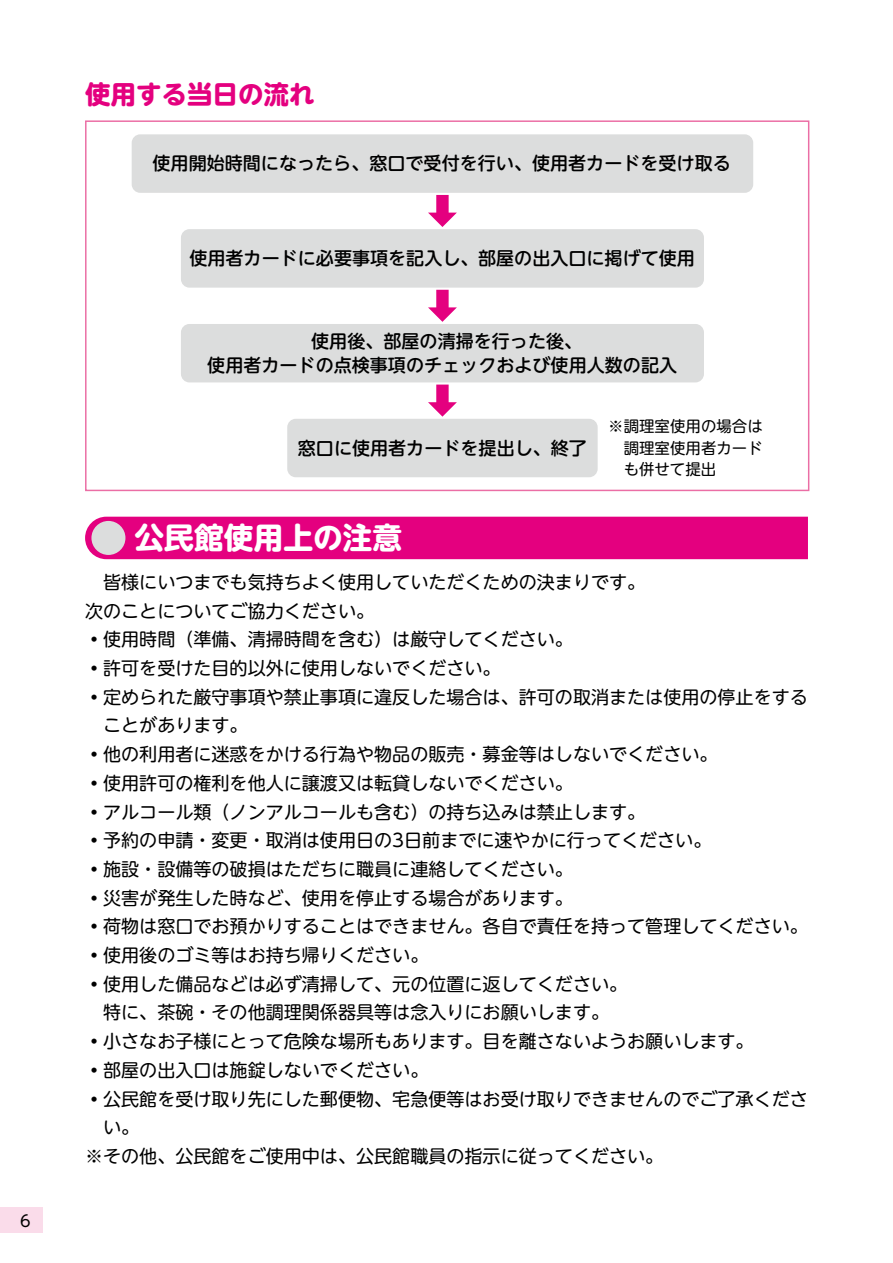
<style>
.page{position:relative;width:893px;height:1263px;background:#fff}
.page>*{position:absolute;margin:0;border:0;box-sizing:border-box;transform-origin:0 0}
.t1{font:700 29.7px "UD Shin M Go Pro";color:#fff}
.t2{font:700 25.5px "UD Shin M Go Pro";color:#e4007f}
.t3{font:18px "UD Shin M Go Pro";color:#000}
.t4{font:500 18px/23.4px "UD Shin M Go Pro";color:#000;text-align:center}
.t5{font:15.9px "UD Shin M Go Pro";color:#000}
.t6{font:15.45px/21.3px "UD Shin M Go Pro";letter-spacing:.005em;color:#000;text-align:justify}
</style>
<div class="page">
<div style="left:0;top:1208px;width:43px;height:25px;background:#fadcea"></div>
<div style="left:85px;top:517px;width:723px;height:42px;background:#e4007f"></div>
<div style="left:91px;top:521px;width:34px;height:34px;background:#dcdddd;border-radius:50%"></div>
<div style="left:132px;top:134px;width:621px;height:59px;background:#dcdddd;border-radius:9px"></div>
<div style="left:181px;top:229px;width:523px;height:59px;background:#dcdddd;border-radius:9px"></div>
<div style="left:181px;top:324px;width:523px;height:58px;background:#dcdddd;border-radius:9px"></div>
<div style="left:287px;top:419px;width:311px;height:58px;background:#dcdddd;border-radius:9px"></div>
<svg style="left:428px;top:195px;width:29px;height:32px"></svg>
<svg style="left:428px;top:290px;width:29px;height:32px"></svg>
<svg style="left:428px;top:385px;width:29px;height:32px"></svg>
<p class="t5" style="left:20px;top:1207px;width:12px">6</p>
<h2 class="t2" style="left:85px;top:73px;width:231px">使用する当日の流れ</h2>
<p class="t4" style="left:153px;top:151px;width:580px">使用開始時間になったら、窓口で受付を行い、使用者カードを受け取る</p>
<p class="t4" style="left:189px;top:246px;width:507px">使用者カードに必要事項を記入し、部屋の出入口に掲げて使用</p>
<p class="t4" style="left:207px;top:329px;width:471px">使用後、部屋の清掃を行った後、<br>使用者カードの点検事項のチェックおよび使用人数の記入</p>
<p class="t4" style="left:298px;top:435px;width:291px">窓口に使用者カードを提出し、終了</p>
<h1 class="t1" style="left:134px;top:514px;width:269px">公民館使用上の注意</h1>
<p class="t6" style="left:624px;top:415px;width:141px;text-indent:-15px">※調理室使用の場合は調理室使用者カードも併せて提出</p>
<p class="t3" style="left:85px;top:567px;width:562px">　皆様にいつまでも気持ちよく使用していただくための決まりです。</p>
<p class="t3" style="left:85px;top:596px;width:291px">次のことについてご協力ください。</p>
<p class="t3" style="left:85px;top:625px;width:489px">・使用時間（準備、清掃時間を含む）は厳守してください。</p>
<p class="t3" style="left:85px;top:654px;width:417px">・許可を受けた目的以外に使用しないでください。</p>
<p class="t3" style="left:85px;top:682px;width:724px">・定められた厳守事項や禁止事項に違反した場合は、許可の取消または使用の停止をする</p>
<p class="t3" style="left:103px;top:711px;width:146px">ことがあります。</p>
<p class="t3" style="left:85px;top:740px;width:634px">・他の利用者に迷惑をかける行為や物品の販売・募金等はしないでください。</p>
<p class="t3" style="left:85px;top:768px;width:489px">・使用許可の権利を他人に譲渡又は転貸しないでください。</p>
<p class="t3" style="left:85px;top:797px;width:562px">・アルコール類（ノンアルコールも含む）の持ち込みは禁止します。</p>
<p class="t3" style="left:85px;top:826px;width:628px">・予約の申請・変更・取消は使用日の3日前までに速やかに行ってください。</p>
<p class="t3" style="left:85px;top:854px;width:489px">・施設・設備等の破損はただちに職員に連絡してください。</p>
<p class="t3" style="left:85px;top:883px;width:489px">・災害が発生した時など、使用を停止する場合があります。</p>
<p class="t3" style="left:85px;top:912px;width:724px">・荷物は窓口でお預かりすることはできません。各自で責任を持って管理してください。</p>
<p class="t3" style="left:85px;top:940px;width:345px">・使用後のゴミ等はお持ち帰りください。</p>
<p class="t3" style="left:85px;top:969px;width:544px">・使用した備品などは必ず清掃して、元の位置に返してください。</p>
<p class="t3" style="left:85px;top:998px;width:526px">　特に、茶碗・その他調理関係器具等は念入りにお願いします。</p>
<p class="t3" style="left:85px;top:1027px;width:670px">・小さなお子様にとって危険な場所もあります。目を離さないようお願いします。</p>
<p class="t3" style="left:85px;top:1055px;width:345px">・部屋の出入口は施錠しないでください。</p>
<p class="t3" style="left:85px;top:1084px;width:724px">・公民館を受け取り先にした郵便物、宅急便等はお受け取りできませんのでご了承くださ</p>
<p class="t3" style="left:103px;top:1113px;width:38px">い。</p>
<p class="t3" style="left:85px;top:1141px;width:580px">※その他、公民館をご使用中は、公民館職員の指示に従ってください。</p>
</div>
